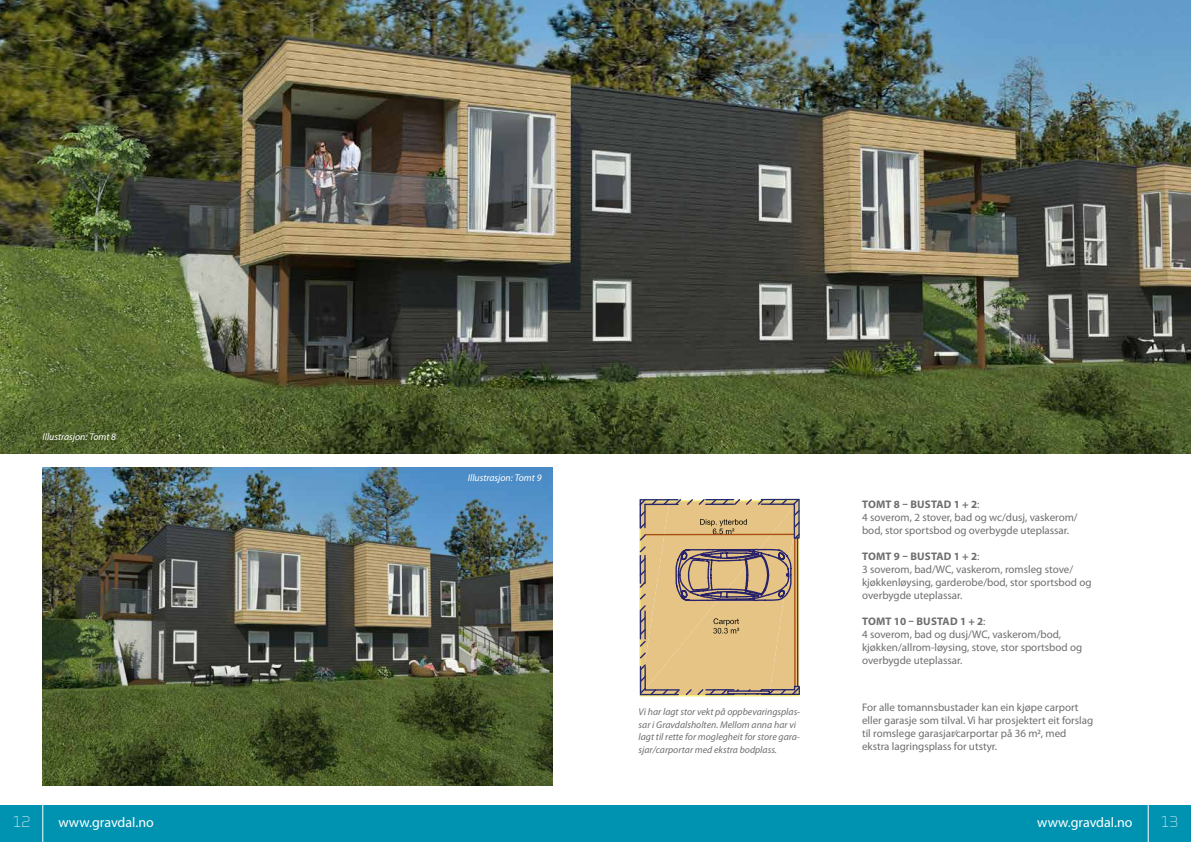
<style>
.page{position:relative;width:1191px;height:842px;background:#fff}
.page>*{position:absolute;margin:0;border:0;box-sizing:border-box;transform-origin:0 0}
.t1{font:14px "Myriad Pro";color:#fff}
.t2{font:300 14px "Infinity";color:#fff}
.t3{font:11px/13px "Myriad Pro";color:#6e6e6e}
.t4{font:italic 9.8px/12.5px "Myriad Pro";color:#6e6e6e}
.t5{font:italic 9.8px "Myriad Pro";color:#fff}
.s1{font-weight:700}
</style>
<div class="page">
<img style="left:0;top:0;width:1191px;height:454px">
<img style="left:43px;top:467px;width:510px;height:319px">
<svg style="left:639px;top:499px;width:161px;height:197px;background:#d2b582"></svg>
<div style="left:0;top:805px;width:1191px;height:37px;background:#0093b1"></div>
<hr style="left:43px;top:799px;width:1px;height:43px;background:#fff">
<hr style="left:1148px;top:799px;width:1px;height:43px;background:#fff">
<p class="t5" style="left:43px;top:431px;width:75px">Illustrasjon: Tomt 8</p>
<p class="t5" style="left:468px;top:472px;width:75px">Illustrasjon: Tomt 9</p>
<p class="t4" style="left:638px;top:706px;width:163px">Vi har lagt stor vekt på oppbevaringsplas&shy;sar i Gravdalsholten. Mellom anna har vi lagt til rette for moglegheit for store gara&shy;sjar/carportar med ekstra bodplass.</p>
<p class="t3" style="left:862px;top:497px;width:215px"><span class="s1">TOMT 8 – BUSTAD 1 + 2</span>:<br>4 soverom, 2 stover, bad og wc/dusj, vaskerom/ bod, stor sportsbod og overbygde uteplassar.</p>
<p class="t3" style="left:862px;top:550px;width:231px"><span class="s1">TOMT 9 – BUSTAD 1 + 2</span>:<br>3 soverom, bad/WC, vaskerom, romsleg stove/ kjøkkenløysing, garderobe/bod, stor sportsbod og overbygde uteplassar.</p>
<p class="t3" style="left:862px;top:615px;width:222px"><span class="s1">TOMT 10 – BUSTAD 1 + 2</span>:<br>4 soverom, bad og dusj/WC, vaskerom/bod, kjøkken/allrom-løysing, stove, stor sportsbod og overbygde uteplassar.</p>
<p class="t3" style="left:862px;top:701px;width:233px">For alle tomannsbustader kan ein kjøpe carport eller garasje som tilval. Vi har prosjektert eit forslag til romslege garasjar/carportar på 36 m2, med ekstra lagringsplass for utstyr.</p>
<p class="t2" style="left:13px;top:811px;width:19px">12</p>
<p class="t1" style="left:58px;top:814px;width:97px">www.gravdal.no</p>
<p class="t1" style="left:1037px;top:814px;width:97px">www.gravdal.no</p>
<p class="t2" style="left:1160px;top:811px;width:19px">13</p>
</div>
